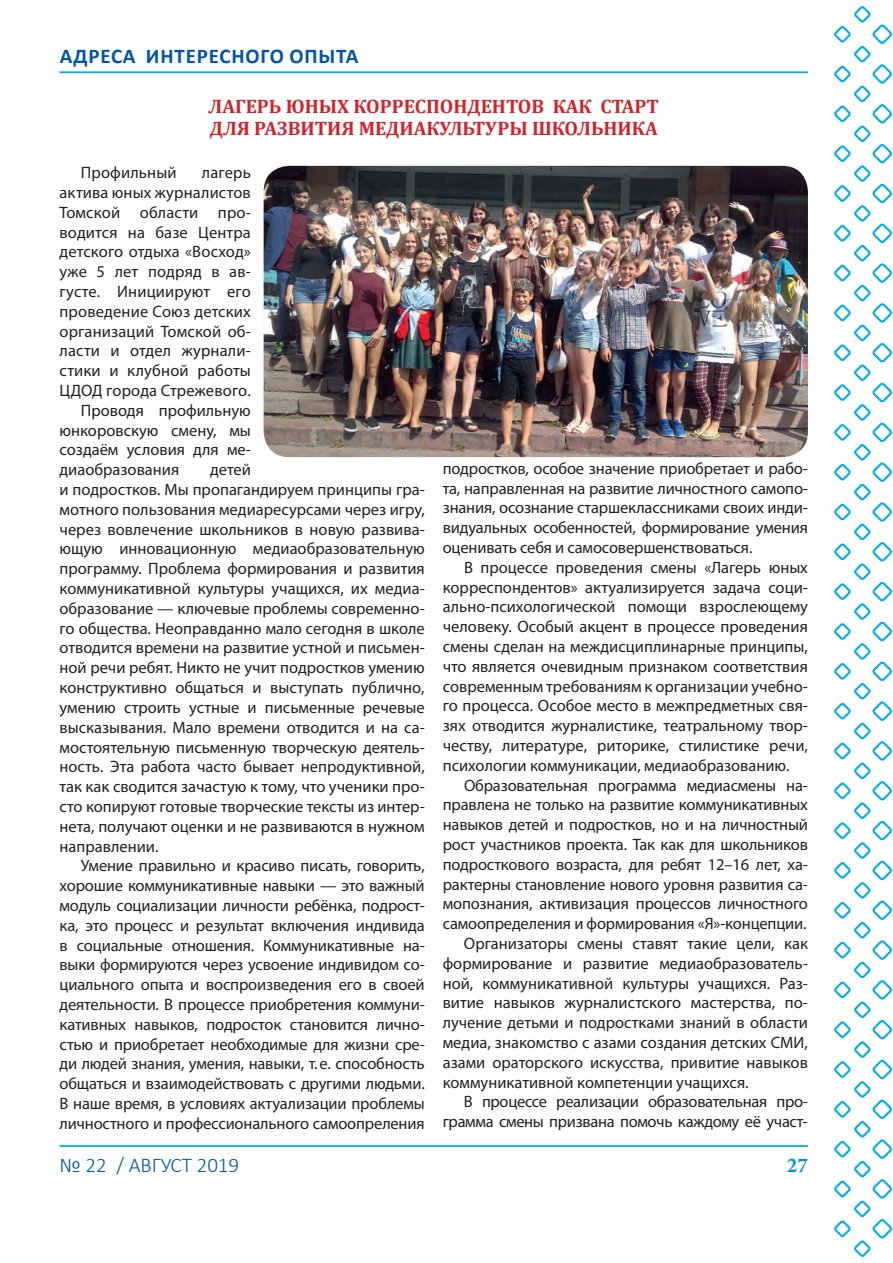
<style>
.page{position:relative;width:893px;height:1263px;background:#fff}
.page>*{position:absolute;margin:0;border:0;box-sizing:border-box;transform-origin:0 0}
.Рубрика_синяя{font:700 21px "Calibri";letter-spacing:.04em;color:#0154a6}
.t1{font:300 21px "Calibri";color:#0156a8}
.t2{font:700 21px "Minion Pro";color:#0090d5}
.Заг_оловок{font:700 19.5px/22.5px "Cambria";color:#d1232a}
.Основа__копия{font:16.5px/19.8px "Myriad Pro";color:#231f20;text-align:justify}
.Основа__копия-2{font:16.5px/19.8px "Myriad Pro";letter-spacing:-.02em;color:#231f20;text-align:right}
</style>
<div class="page">
<svg style="left:834px;top:6px;width:58px;height:1251px"></svg>
<hr style="left:60px;top:71px;width:748px;height:2px;background:#00aced">
<hr style="left:60px;top:1145px;width:748px;height:2px;background:#00aced">
<img style="left:264px;top:166px;width:544px;height:291px">
<p class="Рубрика_синяя" style="left:60px;top:42px;width:300px">АДРЕСА ИНТЕРЕСНОГО ОПЫТА</p>
<p class="Заг_оловок" style="left:208px;top:94px;width:452px">ЛАГЕРЬ ЮНЫХ КОРРЕСПОНДЕНТОВ КАК СТАРТ<br>ДЛЯ РАЗВИТИЯ МЕДИАКУЛЬТУРЫ ШКОЛЬНИКА</p>
<p class="Основа__копия" style="left:81px;top:163px;width:97px">Профильный</p>
<p class="Основа__копия" style="left:60px;top:163px;width:193px;text-indent:142px">лагерь актива юных журналистов Томской области про&shy;водится на базе Центра детского отдыха «Восход» уже 5 лет подряд в ав&shy;густе. Инициируют его проведение Союз детских организаций Томской об&shy;ласти и отдел журнали&shy;стики и клубной работы ЦДОД города Стрежевого.</p>
<p class="Основа__копия" style="left:60px;top:400px;width:193px;text-indent:21px">Проводя профильную юнкоровскую смену, мы создаём условия для ме&shy;диаобразования</p>
<p class="Основа__копия" style="left:60px;top:460px;width:367px;text-align:left;text-indent:151px">детей<br>и подростков. Мы пропагандируем принципы гра&shy;мотного пользования медиаресурсами через игру, через вовлечение школьников в новую развива&shy;ющую инновационную медиаобразовательную программу. Проблема формирования и развития коммуникативной культуры учащихся, их медиа&shy;образование — ключевые проблемы современно&shy;го общества. Неоправданно мало сегодня в школе отводится времени на развитие устной и письмен&shy;ной речи ребят. Никто не учит подростков умению конструктивно общаться и выступать публично, умению строить устные и письменные речевые высказывания. Мало времени отводится и на са&shy;мостоятельную письменную творческую деятель&shy;ность. Эта работа часто бывает непродуктивной, так как сводится зачастую к тому, что ученики про&shy;сто копируют готовые творческие тексты из интер&shy;нета, получают оценки и не развиваются в нужном направлении.</p>
<p class="Основа__копия" style="left:60px;top:856px;width:367px;text-indent:21px">Умение правильно и красиво писать, говорить, хорошие коммуникативные навыки — это важный модуль социализации личности ребёнка, подрост&shy;ка, это процесс и результат включения индивида в социальные отношения. Коммуникативные на&shy;выки формируются через усвоение индивидом со&shy;циального опыта и воспроизведения его в своей деятельности. В процессе приобретения коммуни&shy;кативных навыков, подросток становится лично&shy;стью и приобретает необходимые для жизни сре&shy;ди людей знания, умения, навыки, т.е. способность общаться и взаимодействовать с другими людьми.<br>В наше время, в условиях актуализации проблемы личностного и профессионального самоопреления</p>
<p class="Основа__копия" style="left:443px;top:458px;width:367px">подростков, особое значение приобретает и рабо&shy;та, направленная на развитие личностного самопо&shy;знания, осознание старшеклассниками своих инди&shy;видуальных особенностей, формирование умения оценивать себя и самосовершенствоваться.</p>
<p class="Основа__копия" style="left:443px;top:557px;width:367px;text-indent:21px">В процессе проведения смены «Лагерь юных корреспондентов» актуализируется задача соци&shy;ально-психологической помощи взрослеющему человеку. Особый акцент в процессе проведения смены сделан на междисциплинарные принципы, что является очевидным признаком соответствия современным требованиям к организации учебно&shy;го процесса. Особое место в межпредметных свя&shy;зях отводится журналистике, театральному твор&shy;честву, литературе, риторике, стилистике речи, психологии коммуникации, медиаобразованию.</p>
<p class="Основа__копия" style="left:443px;top:775px;width:367px;text-indent:21px">Образовательная программа медиасмены на&shy;правлена не только на развитие коммуникативных навыков детей и подростков, но и на личностный рост участников проекта. Так как для школьников подросткового возраста, для ребят 12–16 лет, ха&shy;рактерны становление нового уровня развития са&shy;мопознания, активизация процессов личностного самоопределения и формирования «Я»-концепции.</p>
<p class="Основа__копия" style="left:443px;top:933px;width:367px;text-indent:21px">Организаторы смены ставят такие цели, как формирование и развитие медиаобразователь&shy;ной, коммуникативной культуры учащихся. Раз&shy;витие навыков журналистского мастерства, по&shy;лучение детьми и подростками знаний в области медиа, знакомство с азами создания детских СМИ, азами ораторского искусства, привитие навыков коммуникативной компетенции учащихся.</p>
<p class="Основа__копия-2" style="left:443px;top:1092px;width:367px">В процессе реализации образовательная про&shy;грамма смены призвана помочь каждому её участ-</p>
<p class="t1" style="left:60px;top:1152px;width:181px">№ 22 / АВГУСТ 2019</p>
<p class="t2" style="left:787px;top:1150px;width:22px">27</p>
</div>
